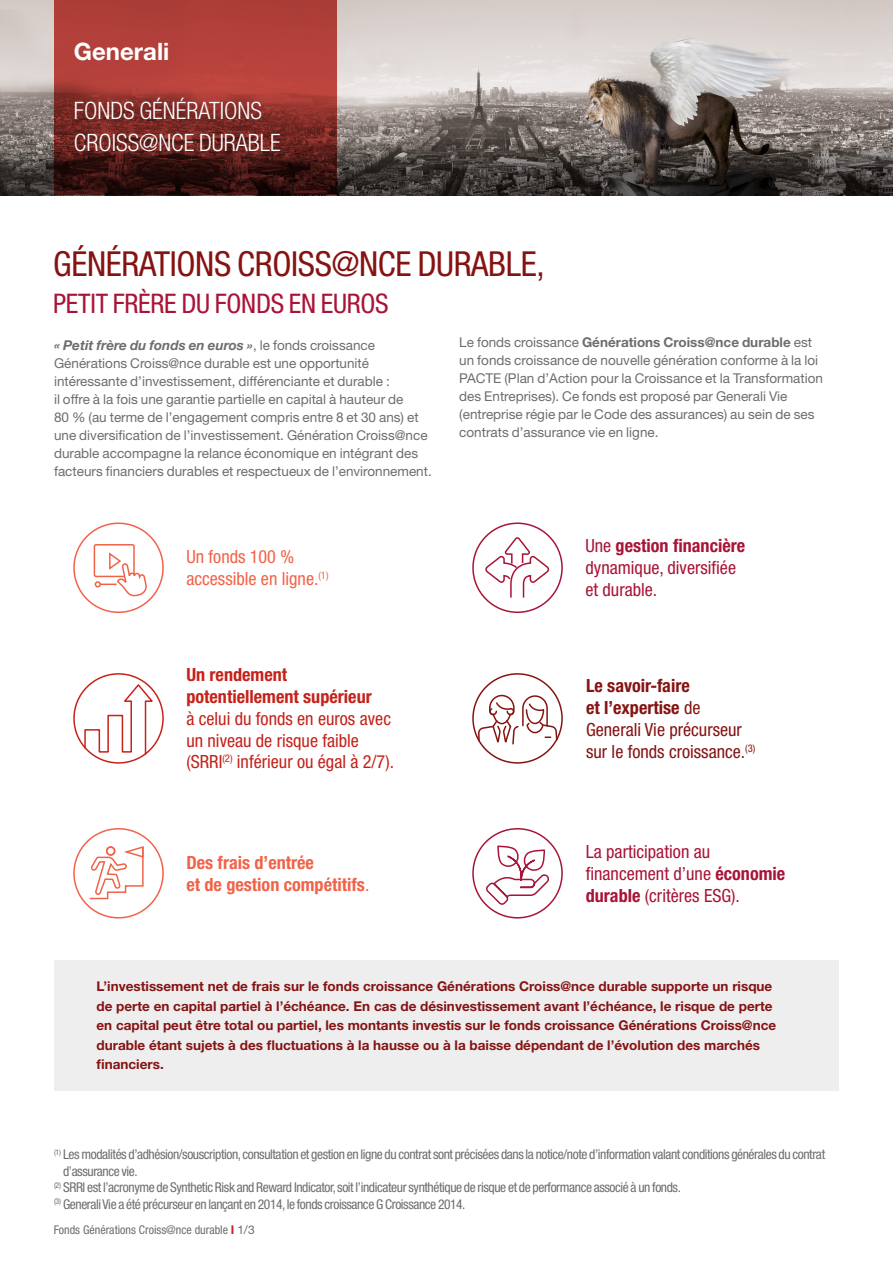
<style>
.page{position:relative;width:893px;height:1263px;background:#fff}
.page>*{position:absolute;margin:0;border:0;box-sizing:border-box;transform-origin:0 0}
.t1{font:condensed 34.5px "Helvetica Neue LT Std";letter-spacing:-.01em;color:#851312}
.t2{font:condensed 27px "Helvetica Neue LT Std";letter-spacing:-.01em;color:#a81437}
.t3{font:300 condensed 24px/31.5px "Helvetica Neue LT Std";color:#fff}
.t4{font:700 24px "Helvetica Neue LT Std";color:#fff}
.t5{font:condensed 18.15px/21.8px "Helvetica Neue LT Std";color:#a81437}
.t6{font:condensed 18.15px/21.8px "Helvetica Neue LT Std";color:#c5221a}
.t7{font:condensed 18.15px/21.8px "Helvetica Neue LT Std";color:#851312}
.t8{font:700 condensed 18.15px/21.8px "Helvetica Neue LT Std";color:#f16349}
.t9{font:condensed 18.15px/21.8px "Helvetica Neue LT Std";color:#f16349}
.t10{font:700 condensed 18.15px "Helvetica Neue LT Std";color:#851312}
.t11{font:13.5px/18px "Helvetica Neue LT Std";color:#6c6d70}
.t12{font:700 13.5px/19.5px "Helvetica Neue LT Std";color:#851312}
.t13{font:condensed 13.5px/16.5px "Helvetica Neue LT Std";letter-spacing:-.03em;color:#6c6d70}
.t14{font:condensed 12px "Helvetica Neue LT Std";color:#6c6d70}
.s1{font-family:"Helvetica Neue";font-weight:700;font-style:italic}
.s2{font-weight:700}
.s3{font-weight:400}
.s4{font-weight:700;font-stretch:normal;color:#c5221a}
.s5{font-stretch:normal}
</style>
<div class="page">
<div style="left:472px;top:828px;width:91px;height:90px;border:2px solid #a81437;border-radius:50%"></div>
<img style="left:0;top:0;width:893px;height:195px">
<svg style="left:54px;top:0;width:283px;height:195px;background:#872f2a"></svg>
<svg style="left:484px;top:844px;width:67px;height:62px"></svg>
<div style="left:73px;top:673px;width:91px;height:91px;border:2px solid #c5221a;border-radius:50%"></div>
<svg style="left:84px;top:683px;width:71px;height:72px"></svg>
<div style="left:472px;top:673px;width:91px;height:91px;border:2px solid #851312;border-radius:50%"></div>
<svg style="left:478px;top:694px;width:80px;height:54px"></svg>
<div style="left:73px;top:828px;width:91px;height:90px;border:2px solid #f16349;border-radius:50%"></div>
<svg style="left:89px;top:846px;width:55px;height:54px"></svg>
<div style="left:73px;top:522px;width:91px;height:91px;border:2px solid #f16349;border-radius:50%"></div>
<svg style="left:93px;top:544px;width:54px;height:53px"></svg>
<div style="left:472px;top:522px;width:91px;height:91px;border:2px solid #a81437;border-radius:50%"></div>
<svg style="left:484px;top:536px;width:66px;height:63px"></svg>
<div style="left:54px;top:960px;width:785px;height:131px;background:#eeeeef"></div>
<p class="t4" style="left:74px;top:36px;width:97px">Generali</p>
<p class="t3" style="left:74px;top:95px;width:208px">FONDS GÉNÉRATIONS<br>CROISS@NCE DURABLE</p>
<p class="t1" style="left:53px;top:243px;width:493px">GÉNÉRATIONS CROISS@NCE DURABLE,</p>
<p class="t2" style="left:53px;top:288px;width:337px">PETIT FRÈRE DU FONDS EN EUROS</p>
<p class="t11" style="left:54px;top:336px;width:379px"><span class="s1">« Petit frère du fonds en euros »</span>, le fonds croissance Générations Croiss@nce durable est une opportunité intéressante d’investissement, différenciante et durable :<br>il offre à la fois une garantie partielle en capital à hauteur de<br>80 % (au terme de l’engagement compris entre 8 et 30 ans) et une diversification de l’investissement. Génération Croiss@nce durable accompagne la relance économique en intégrant des facteurs financiers durables et respectueux de l’environnement.</p>
<p class="t11" style="left:459px;top:333px;width:365px">Le fonds croissance <span class="s2">Générations Croiss@nce durable</span> est un fonds croissance de nouvelle génération conforme à la loi PACTE (Plan d’Action pour la Croissance et la Transformation des Entreprises). Ce fonds est proposé par Generali Vie (entreprise régie par le Code des assurances) au sein de ses contrats d’assurance vie en ligne.</p>
<p class="t9" style="left:186px;top:546px;width:144px">Un fonds 100 % accessible en ligne.<sup>(1)</sup></p>
<p class="t5" style="left:585px;top:535px;width:161px">Une <span class="s2">gestion financière </span>dynamique, diversifiée et durable.</p>
<p class="t6" style="left:186px;top:664px;width:209px"><span class="s2">Un rendement potentiellement supérieur<br></span>à celui du fonds en euros avec un niveau de risque faible (SRRI<sup>(2)</sup> inférieur ou égal à 2/7).</p>
<p class="t10" style="left:586px;top:675px;width:105px">Le savoir-faire</p>
<p class="t10" style="left:586px;top:696px;width:116px">et l’expertise <span class="s3">de</span></p>
<p class="t7" style="left:586px;top:718px;width:171px">Generali Vie précurseur sur le fonds croissance.<sup>(3)</sup></p>
<p class="t8" style="left:186px;top:851px;width:184px">Des frais d’entrée<br>et de gestion compétitifs<span class="s3">.</span></p>
<p class="t5" style="left:586px;top:840px;width:201px">La participation au financement d’une <span class="s2">économie durable</span> (critères ESG).</p>
<p class="t12" style="left:97px;top:976px;width:681px">L’investissement net de frais sur le fonds croissance Générations Croiss@nce durable supporte un risque de perte en capital partiel à l’échéance. En cas de désinvestissement avant l’échéance, le risque de perte en capital peut être total ou partiel, les montants investis sur le fonds croissance Générations Croiss@nce durable étant sujets à des fluctuations à la hausse ou à la baisse dépendant de l’évolution des marchés financiers.</p>
<p class="t13" style="left:63px;top:1146px;width:764px;text-indent:-9px"><sup>(1)</sup> Les modalités d’adhésion/souscription, consultation et gestion en ligne du contrat sont précisées dans la notice/note d’information valant conditions générales du contrat d’assurance vie.</p>
<p class="t13" style="left:54px;top:1179px;width:628px"><sup>(2)</sup> SRRI est l’acronyme de Synthetic Risk and Reward Indicator, soit l’indicateur synthétique de risque et de performance associé à un fonds.</p>
<p class="t13" style="left:54px;top:1196px;width:413px"><sup>(3)</sup> Generali Vie a été précurseur en lançant en 2014, le fonds croissance G Croissance 2014.</p>
<p class="t14" style="left:54px;top:1222px;width:202px">Fonds Générations Croiss@nce durable <span class="s4">I</span> <span class="s5">1/3</span></p>
</div>
